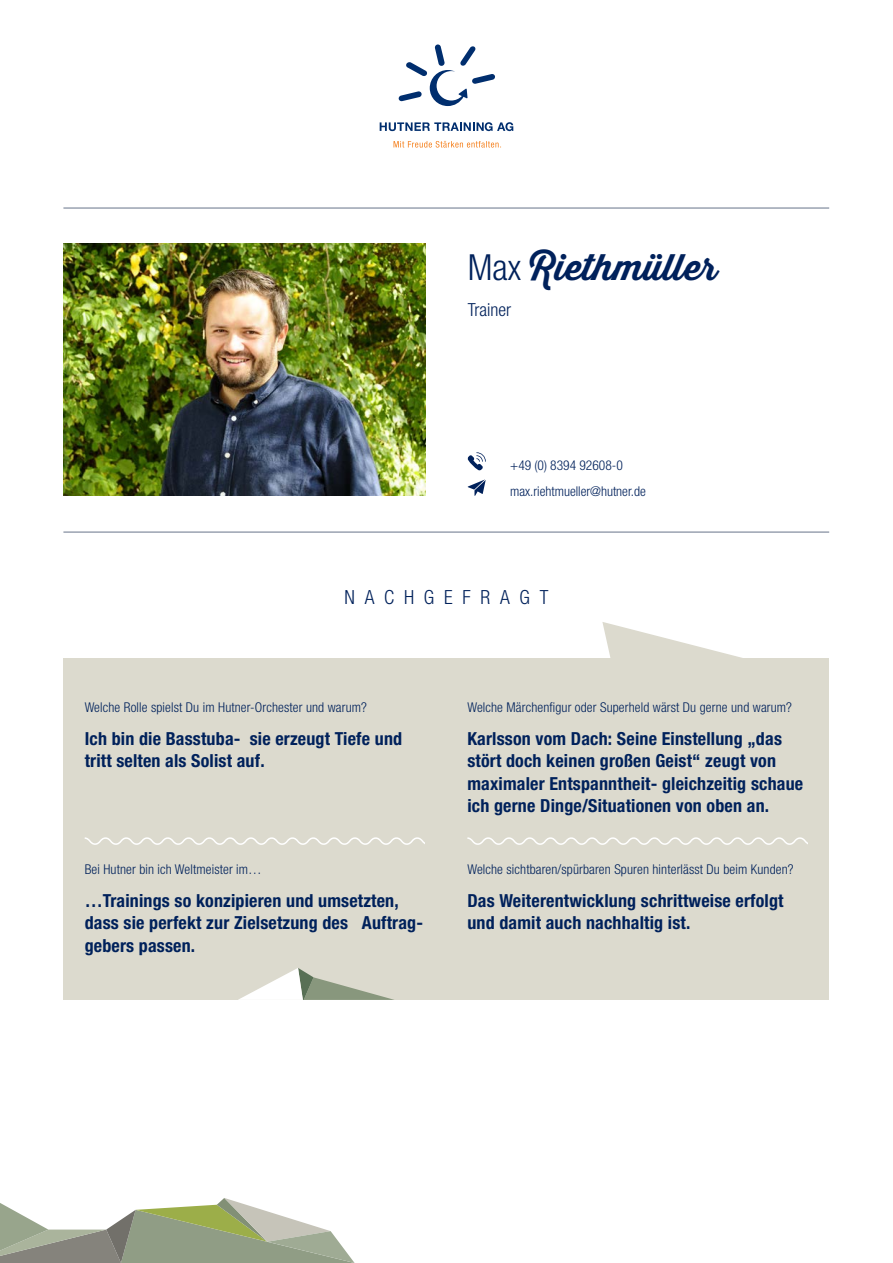
<style>
.page{position:relative;width:893px;height:1263px;background:#fff}
.page>*{position:absolute;margin:0;border:0;box-sizing:border-box;transform-origin:0 0}
.t1{font:700 36px "Thirsty Script";color:#00215b}
.t2{font:300 condensed 19.5px "Helvetica Neue LT Std";letter-spacing:.5em;color:#00215b}
.t3{font:700 condensed 18px/22.5px "Helvetica Neue LT Std";letter-spacing:.01em;color:#00215b}
.t4{font:300 condensed 18px "Helvetica Neue LT Std";color:#00215b}
.t5{font:300 condensed 13.5px/25.5px "Helvetica Neue LT Std";letter-spacing:.01em;color:#00215b}
.s1{font-family:"Helvetica Neue LT Std";font-weight:300;font-stretch:condensed}
</style>
<div class="page">
<svg style="left:394px;top:141px;width:107px;height:7px"></svg>
<svg style="left:380px;top:122px;width:133px;height:9px"></svg>
<svg style="left:398px;top:44px;width:97px;height:62px"></svg>
<hr style="left:63px;top:532px;width:766px;height:1px;background:#67748a">
<hr style="left:63px;top:208px;width:766px;height:1px;background:#67748a">
<svg style="left:0;top:1198px;width:355px;height:65px"></svg>
<img style="left:64px;top:244px;width:361px;height:252px">
<svg style="left:467px;top:452px;width:19px;height:18px"></svg>
<svg style="left:468px;top:479px;width:18px;height:17px"></svg>
<div style="left:64px;top:658px;width:765px;height:342px;background:#dcdace"></div>
<svg style="left:238px;top:968px;width:156px;height:32px"></svg>
<svg style="left:602px;top:622px;width:140px;height:36px"></svg>
<svg style="left:85px;top:837px;width:340px;height:8px"></svg>
<svg style="left:467px;top:837px;width:341px;height:8px"></svg>
<h1 class="t1" style="left:468px;top:240px;width:251px"><span class="s1">Max</span> Riethmüller</h1>
<p class="t4" style="left:468px;top:299px;width:45px">Trainer</p>
<p class="t5" style="left:510px;top:453px;width:137px">+49 (0) 8394 92608-0 max.riehtmueller@hutner.de</p>
<p class="t2" style="left:344px;top:586px;width:206px">NACHGEFRAGT</p>
<p class="t5" style="left:85px;top:694px;width:284px">Welche Rolle spielst Du im Hutner-Orchester und warum?</p>
<p class="t3" style="left:85px;top:727px;width:319px">Ich bin die Basstuba- sie erzeugt Tiefe und tritt selten als Solist auf.</p>
<p class="t5" style="left:85px;top:856px;width:179px">Bei Hutner bin ich Weltmeister im…</p>
<p class="t3" style="left:85px;top:889px;width:340px">…Trainings so konzipieren und umsetzten, dass sie perfekt zur Zielsetzung des Auftrag&shy;gebers passen.</p>
<p class="t5" style="left:467px;top:694px;width:326px">Welche Märchenfigur oder Superheld wärst Du gerne und warum?</p>
<p class="t3" style="left:467px;top:727px;width:337px">Karlsson vom Dach: Seine Einstellung „das stört doch keinen großen Geist“ zeugt von maximaler Entspanntheit- gleichzeitig schaue ich gerne Dinge/Situationen von oben an.</p>
<p class="t5" style="left:467px;top:856px;width:328px">Welche sichtbaren/spürbaren Spuren hinterlässt Du beim Kunden?</p>
<p class="t3" style="left:467px;top:889px;width:318px">Das Weiterentwicklung schrittweise erfolgt und damit auch nachhaltig ist.</p>
</div>
